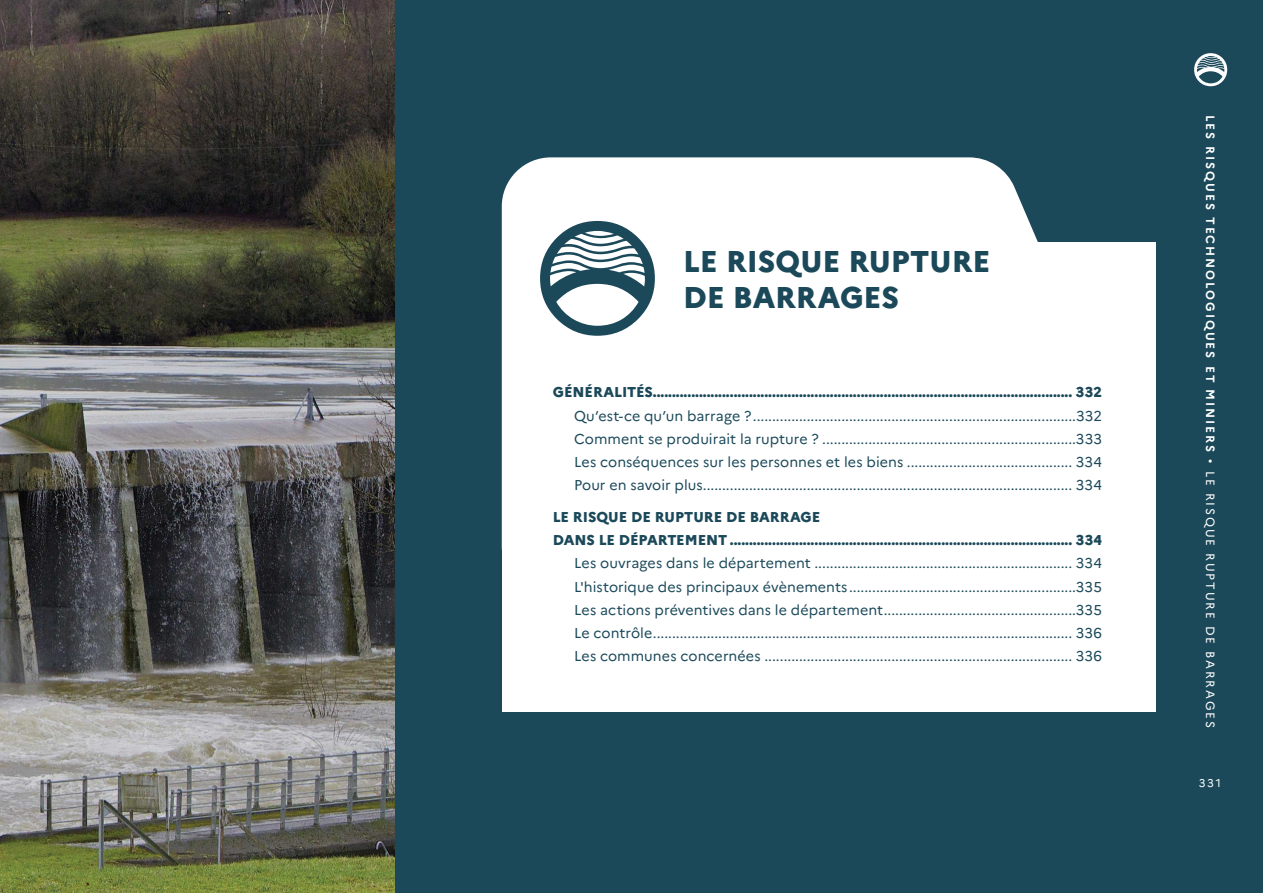
<style>
.page{position:relative;width:1263px;height:893px;background:#fff}
.page>*{position:absolute;margin:0;border:0;box-sizing:border-box;transform-origin:0 0}
.t1{font:800 30px/36px "Marianne";color:#1b495a}
.t2{font:14.25px/23.2px "Marianne";letter-spacing:.005em;color:#1b495a;text-align:justify}
.t3{font:800 14.25px/23.2px "Marianne";color:#1b495a}
.t4{font:700 12px "Marianne";letter-spacing:.16em;color:#fff}
.t5{font:11.25px "Marianne";color:#fff}
.s1{font-weight:400}
</style>
<div class="page">
<img style="left:0;top:0;width:395px;height:893px">
<div style="left:395px;top:0;width:868px;height:893px;background:#1b495a"></div>
<div style="left:502px;top:242px;width:654px;height:470px;background:#fff"></div>
<div style="left:502px;top:157px;width:536px;height:85px;background:#fff"></div>
<svg style="left:540px;top:221px;width:115px;height:115px"></svg>
<svg style="left:1194px;top:53px;width:33px;height:33px"></svg>
<h1 class="t1" style="left:683px;top:240px;width:309px">LE RISQUE RUPTURE<br>DE BARRAGES</h1>
<p class="t3" style="left:553px;top:380px;width:551px">GÉNÉRALITÉS............................................................................................................. 332</p>
<p class="t2" style="left:574px;top:403px;width:529px">Qu’est-ce qu’un barrage ?....................................................................................332<br>Comment se produirait la rupture ? ..................................................................333<br>Les conséquences sur les personnes et les biens ........................................... 334<br>Pour en savoir plus................................................................................................ 334</p>
<p class="t3" style="left:553px;top:504px;width:550px">LE RISQUE DE RUPTURE DE BARRAGE<br>DANS LE DÉPARTEMENT ......................................................................................... 334</p>
<p class="t2" style="left:574px;top:551px;width:529px">Les ouvrages dans le département ................................................................... 334<br>L'historique des principaux évènements...........................................................335<br>Les actions préventives dans le département..................................................335<br>Le contrôle............................................................................................................. 336<br>Les communes concernées ................................................................................ 336</p>
<p class="t4" style="left:1220px;top:115px;width:615px;rotate:90deg">LES RISQUES TECHNOLOGIQUES ET MINIERS <span class="s1">• LE RISQUE RUPTURE DE BARRAGES</span></p>
<p class="t5" style="left:1199px;top:774px;width:24px">331</p>
</div>
